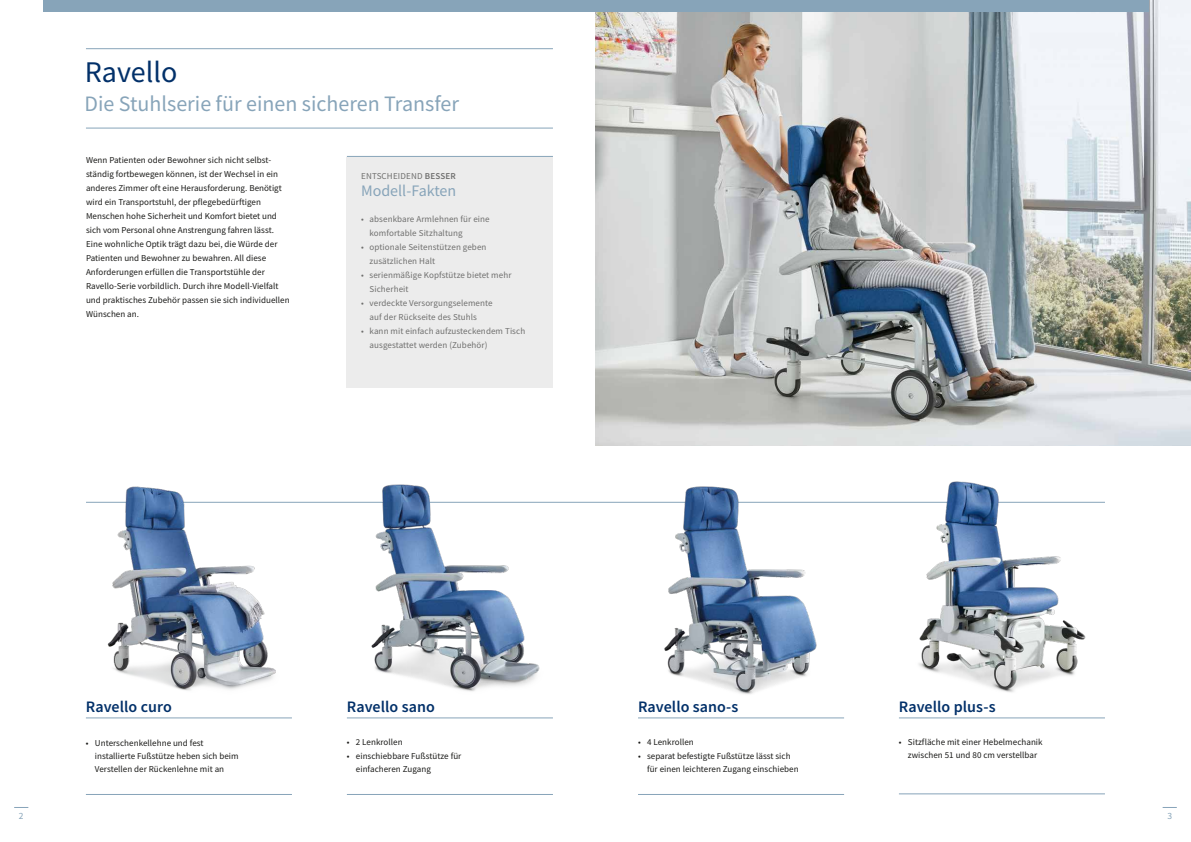
<style>
.page{position:relative;width:1191px;height:842px;background:#fff}
.page>*{position:absolute;margin:0;border:0;box-sizing:border-box;transform-origin:0 0}
.t1{font:30px "Source Sans Pro";color:#023069}
.t2{font:22px "Source Sans Pro";color:#87a4b9}
.t3{font:600 16px "Source Sans Pro";letter-spacing:.005em;color:#023069}
.t4{font:16px "Source Sans Pro";color:#87a4b9}
.t5{font:9.5px "Source Sans Pro";color:#87a4b9}
.t6{font:9px/14px "Source Sans Pro";letter-spacing:.005em;color:#1a1a18}
.t7{font:9px/14px "Source Sans Pro";letter-spacing:.01em;color:#6f6f6e}
.s1{font-weight:600}
</style>
<div class="page">
<svg style="left:1162px;top:807px;width:14px;height:1px"></svg>
<svg style="left:14px;top:807px;width:14px;height:1px"></svg>
<img style="left:595px;top:0;width:596px;height:445px">
<div style="left:43px;top:0;width:1105px;height:11px;background:#87a4b9"></div>
<hr style="left:86px;top:48px;width:467px;height:1px;background:#87a4b9">
<hr style="left:86px;top:128px;width:467px;height:1px;background:#87a4b9">
<hr style="left:86px;top:502px;width:1019px;height:1px;background:#87a4b9">
<img style="left:86px;top:486px;width:209px;height:205px">
<img style="left:359px;top:484px;width:184px;height:207px">
<img style="left:649px;top:486px;width:184px;height:208px">
<img style="left:915px;top:481px;width:174px;height:211px">
<hr style="left:86px;top:718px;width:206px;height:1px;background:#87a4b9">
<hr style="left:86px;top:794px;width:206px;height:1px;background:#87a4b9">
<hr style="left:899px;top:718px;width:206px;height:1px;background:#87a4b9">
<hr style="left:899px;top:794px;width:206px;height:1px;background:#87a4b9">
<hr style="left:347px;top:718px;width:206px;height:1px;background:#87a4b9">
<hr style="left:347px;top:794px;width:206px;height:1px;background:#87a4b9">
<hr style="left:638px;top:718px;width:206px;height:1px;background:#87a4b9">
<hr style="left:638px;top:794px;width:206px;height:1px;background:#87a4b9">
<div style="left:347px;top:157px;width:206px;height:231px;background:#ececec"></div>
<hr style="left:347px;top:156px;width:206px;height:1px;background:#87a4b9">
<h1 class="t1" style="left:85px;top:53px;width:94px">Ravello</h1>
<h2 class="t2" style="left:85px;top:89px;width:376px">Die Stuhlserie für einen sicheren Transfer</h2>
<p class="t6" style="left:86px;top:153px;width:205px">Wenn Patienten oder Bewohner sich nicht selbst&shy;ständig fortbewegen können, ist der Wechsel in ein anderes Zimmer oft eine Herausforderung. Benötigt wird ein Transportstuhl, der pflegebedürftigen Menschen hohe Sicherheit und Komfort bietet und sich vom Personal ohne Anstrengung fahren lässt.<br>Eine wohnliche Optik trägt dazu bei, die Würde der Patienten und Bewohner zu bewahren. All diese Anforderungen erfüllen die Transportstühle der Ravello-Serie vorbildlich. Durch ihre Modell-Vielfalt und praktisches Zubehör passen sie sich individuellen Wünschen an.</p>
<p class="t7" style="left:361px;top:169px;width:96px">ENTSCHEIDEND <span class="s1">BESSER</span></p>
<h3 class="t4" style="left:361px;top:180px;width:97px">Modell-Fakten</h3>
<p class="t7" style="left:369px;top:212px;width:122px;text-indent:-8px">• absenkbare Armlehnen für eine komfortable Sitzhaltung</p>
<p class="t7" style="left:369px;top:240px;width:118px;text-indent:-8px">• optionale Seitenstützen geben zusätzlichen Halt</p>
<p class="t7" style="left:369px;top:268px;width:143px;text-indent:-8px">• serienmäßige Kopfstütze bietet mehr<br>Sicherheit</p>
<p class="t7" style="left:369px;top:296px;width:125px;text-indent:-8px">• verdeckte Versorgungselemente auf der Rückseite des Stuhls</p>
<p class="t7" style="left:369px;top:324px;width:157px;text-indent:-8px">• kann mit einfach aufzusteckendem Tisch ausgestattet werden (Zubehör)</p>
<h3 class="t3" style="left:86px;top:696px;width:87px">Ravello curo</h3>
<p class="t6" style="left:95px;top:736px;width:145px;line-height:13.4px;text-indent:-9px">• Unterschenkellehne und fest installierte Fußstütze heben sich beim<br>Verstellen der Rückenlehne mit an</p>
<h3 class="t3" style="left:347px;top:696px;width:89px">Ravello sano</h3>
<p class="t6" style="left:347px;top:735px;width:57px">• 2 Lenkrollen</p>
<p class="t6" style="left:356px;top:749px;width:107px;line-height:13.4px;text-indent:-9px">• einschiebbare Fußstütze für einfacheren Zugang</p>
<h3 class="t3" style="left:638px;top:696px;width:102px">Ravello sano-s</h3>
<p class="t6" style="left:638px;top:735px;width:57px">• 4 Lenkrollen</p>
<p class="t6" style="left:647px;top:749px;width:153px;line-height:13.4px;text-indent:-9px">• separat befestigte Fußstütze lässt sich für einen leichteren Zugang einschieben</p>
<h3 class="t3" style="left:899px;top:696px;width:98px">Ravello plus-s</h3>
<p class="t6" style="left:899px;top:735px;width:145px;line-height:13.4px;text-align:center">• Sitzfläche mit einer Hebelmechanik zwischen 51 und 80 cm verstellbar</p>
<p class="t5" style="left:19px;top:810px;width:6px">2</p>
<p class="t5" style="left:1167px;top:810px;width:6px">3</p>
</div>
